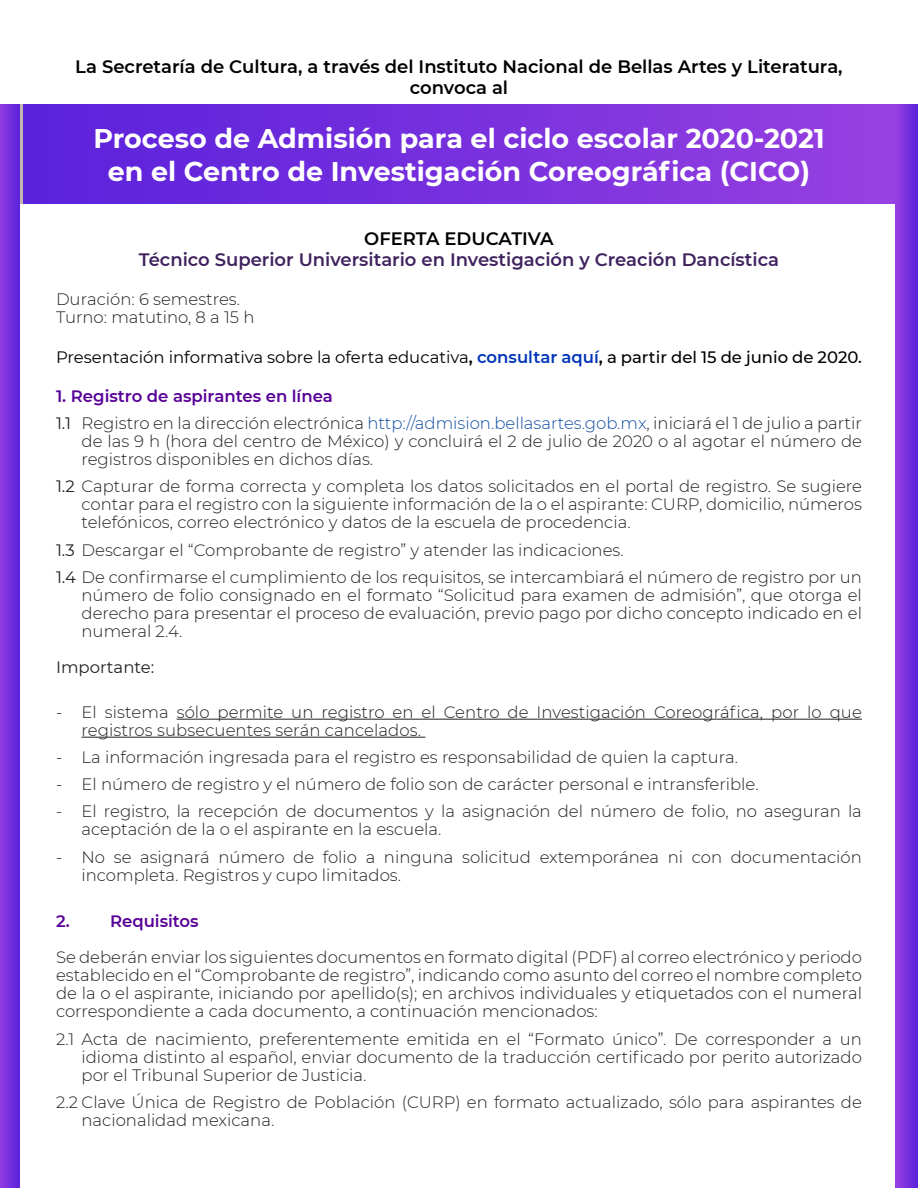
<style>
.page{position:relative;width:918px;height:1188px;background:#fff}
.page>*{position:absolute;margin:0;border:0;box-sizing:border-box;transform-origin:0 0}
.t1{font:700 27px "Montserrat";color:#fff}
.t2{font:600 18px "Montserrat";color:#000001}
.t3{font:600 18px "Montserrat";color:#3f225e}
.Body_Text{font:300 16.5px/18px "Montserrat";color:#231f20;text-align:justify}
.Body_Text-2{font:16.5px "Montserrat";color:#000}
.Body_Text-3{font:600 16.5px "Montserrat";color:#580097}
.Body_Text-4{font:16.5px "Montserrat";color:#231f20}
.s1{font-weight:600}
.s2{font-weight:600;color:#0035b8}
.s3{font-weight:500}
.s4{font-weight:400}
.s5{color:#124da1}
</style>
<div class="page">
<div style="left:896px;top:104px;width:22px;height:1083px;background:linear-gradient(to right,#963fe1,#5e23db)"></div>
<div style="left:19px;top:105px;width:877px;height:99px;background:linear-gradient(to right,#5a22da,#973fe1)"></div>
<div style="left:0;top:104px;width:20px;height:1083px;background:linear-gradient(to right,#8f3ce0,#5e23db)"></div>
<hr style="left:177px;top:719px;width:685px;height:1px;background:#231f20">
<hr style="left:82px;top:737px;width:343px;height:1px;background:#231f20">
<p class="t2" style="left:75px;top:54px;width:769px">La Secretaría de Cultura, a través del Instituto Nacional de Bellas Artes y Literatura,</p>
<p class="t2" style="left:410px;top:75px;width:100px">convoca al</p>
<p class="t1" style="left:93px;top:119px;width:733px">Proceso de Admisión para el ciclo escolar 2020-2021</p>
<p class="t1" style="left:108px;top:152px;width:704px">en el Centro de Investigación Coreográfica (CICO)</p>
<p class="t2" style="left:364px;top:226px;width:191px">OFERTA EDUCATIVA</p>
<p class="t3" style="left:139px;top:247px;width:642px">Técnico Superior Universitario en Investigación y Creación Dancística</p>
<p class="Body_Text" style="left:56px;top:290px;width:186px">Duración: 6 semestres.</p>
<p class="Body_Text" style="left:56px;top:308px;width:200px">Turno: matutino, 8 a 15 h</p>
<p class="Body_Text-2" style="left:56px;top:345px;width:807px">Presentación informativa sobre la oferta educativa<span class="s1">,</span> <span class="s2">consultar aquí</span><span class="s1">,</span> <span class="s3">a partir del 15 de junio de 2020.</span></p>
<p class="Body_Text-3" style="left:56px;top:385px;width:278px">1. Registro de aspirantes en línea</p>
<p class="Body_Text" style="left:82px;top:414px;width:782px;text-indent:-26px"><span class="s4">1.1</span> Registro en la dirección electrónica <span class="s5">http://admision.bellasartes.gob.mx</span>, iniciará el 1 de julio a partir de las 9 h (hora del centro de México) y concluirá el 2 de julio de 2020 o al agotar el número de registros disponibles en dichos días.</p>
<p class="Body_Text" style="left:82px;top:477px;width:782px;text-indent:-26px"><span class="s4">1.2</span> Capturar de forma correcta y completa los datos solicitados en el portal de registro. Se sugiere contar para el registro con la siguiente información de la o el aspirante: CURP, domicilio, números telefónicos, correo electrónico y datos de la escuela de procedencia.</p>
<p class="Body_Text" style="left:56px;top:540px;width:569px"><span class="s4">1.3</span> Descargar el “Comprobante de registro” y atender las indicaciones.</p>
<p class="Body_Text" style="left:82px;top:567px;width:782px;text-indent:-26px"><span class="s4">1.4</span> De confirmarse el cumplimiento de los requisitos, se intercambiará el número de registro por un número de folio consignado en el formato “Solicitud para examen de admisión”, que otorga el derecho para presentar el proceso de evaluación, previo pago por dicho concepto indicado en el numeral 2.4.</p>
<p class="Body_Text-4" style="left:56px;top:656px;width:100px">Importante:</p>
<p class="Body_Text" style="left:82px;top:703px;width:782px;text-indent:-26px">- El sistema sólo permite un registro en el Centro de Investigación Coreográfica, por lo que registros subsecuentes serán cancelados.</p>
<p class="Body_Text" style="left:56px;top:748px;width:684px">- La información ingresada para el registro es responsabilidad de quien la captura.</p>
<p class="Body_Text" style="left:56px;top:775px;width:704px">- El número de registro y el número de folio son de carácter personal e intransferible.</p>
<p class="Body_Text" style="left:82px;top:802px;width:782px;text-indent:-26px">- El registro, la recepción de documentos y la asignación del número de folio, no aseguran la aceptación de la o el aspirante en la escuela.</p>
<p class="Body_Text" style="left:82px;top:847px;width:782px;text-indent:-26px">- No se asignará número de folio a ninguna solicitud extemporánea ni con documentación incompleta. Registros y cupo limitados.</p>
<p class="Body_Text-3" style="left:56px;top:910px;width:15px">2.</p>
<p class="Body_Text-3" style="left:110px;top:910px;width:90px">Requisitos</p>
<p class="Body_Text" style="left:56px;top:948px;width:808px">Se deberán enviar los siguientes documentos en formato digital (PDF) al correo electrónico y periodo establecido en el “Comprobante de registro”, indicando como asunto del correo el nombre completo de la o el aspirante, iniciando por apellido(s); en archivos individuales y etiquetados con el numeral correspondiente a cada documento, a continuación mencionados:</p>
<p class="Body_Text" style="left:82px;top:1029px;width:782px;text-indent:-26px">2.1 Acta de nacimiento, preferentemente emitida en el “Formato único”. De corresponder a un idioma distinto al español, enviar documento de la traducción certificado por perito autorizado por el Tribunal Superior de Justicia.</p>
<p class="Body_Text" style="left:82px;top:1092px;width:782px;text-indent:-26px">2.2 Clave Única de Registro de Población (CURP) en formato actualizado, sólo para aspirantes de nacionalidad mexicana.</p>
</div>
